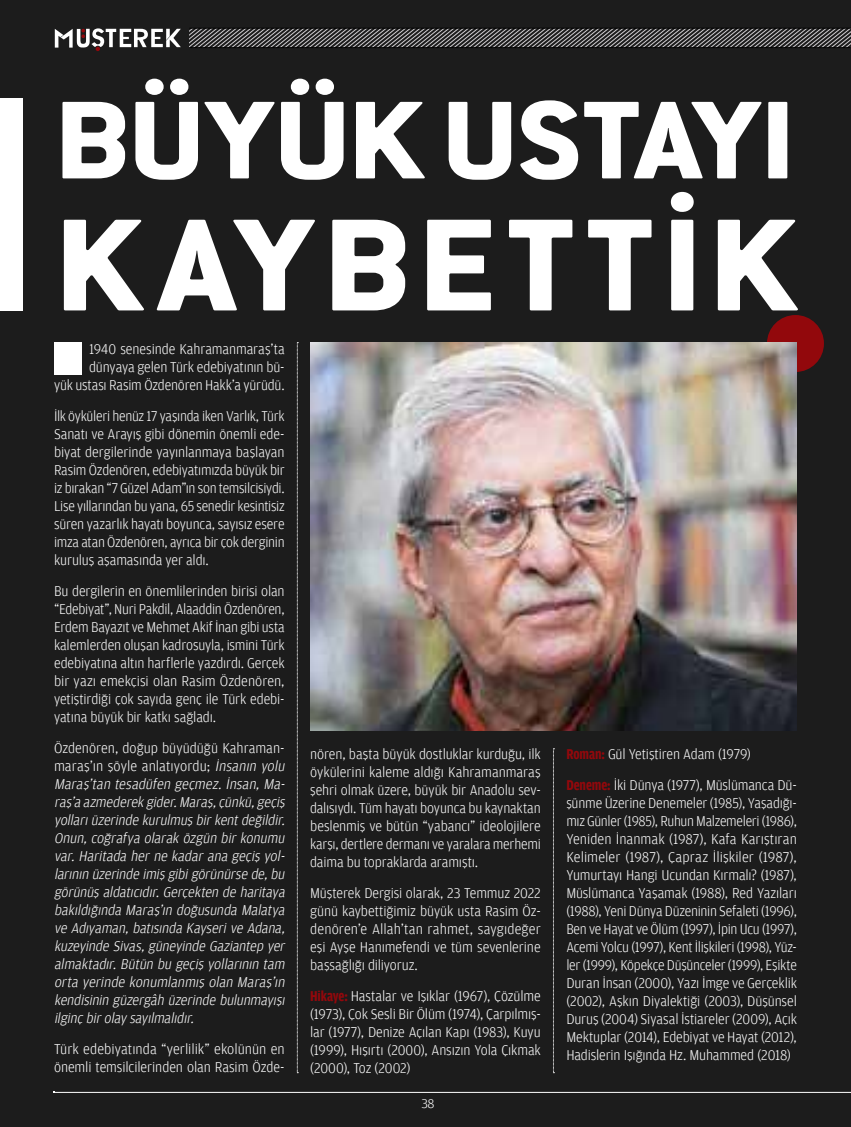
<style>
.page{position:relative;width:851px;height:1127px;background:#fff}
.page>*{position:absolute;margin:0;border:0;box-sizing:border-box;transform-origin:0 0}
.t1{font:144px "Conduit Ultra Black Z";letter-spacing:.06em;color:#fff;scale:1.1 1}
.t2{font:121.5px "Conduit Ultra Black Z";letter-spacing:-.015em;color:#fff;scale:1.12 1}
.t3{font:300 15px/18px "Amplitude Light Z";letter-spacing:-.01em;color:#fff;text-align:justify;scale:.94 1}
.t4{font:300 15px/18px "Amplitude Light Z";letter-spacing:-.01em;color:#fff;text-align:justify;scale:.93 1}
.t5{font:italic 300 15px/18px "Amplitude Light Z";color:#fff;scale:.96 1}
.t6{font:300 15px/18px "Amplitude Light Z";letter-spacing:-.01em;color:#fff;text-align:justify;scale:.92 1}
.t7{font:300 15px/18px "Amplitude Light Z";letter-spacing:-.01em;color:#fff;scale:.96 1}
.t8{font:300 13.5px "Amplitude Light Z";color:#fff}
.s1{font-style:normal}
.s2{font-family:"Amplitude Condkusak Bold Z";font-weight:700;color:#92080c}
</style>
<div class="page">
<div style="left:0;top:0;width:850px;height:1127px;background:#1c1c1c"></div>
<hr style="left:54px;top:1092px;width:796px;height:1px;background:#fff">
<svg style="left:189px;top:29px;width:661px;height:18px"></svg>
<hr style="left:189px;top:28px;width:661px;height:1px;background:#000">
<hr style="left:189px;top:47px;width:661px;height:1px;background:#000">
<svg style="left:55px;top:28px;width:126px;height:23px"></svg>
<div style="left:54px;top:342px;width:28px;height:33px;background:#fff"></div>
<div style="left:0;top:98px;width:22px;height:212px;background:#fff"></div>
<svg style="left:297px;top:342px;width:1px;height:731px"></svg>
<svg style="left:553px;top:748px;width:1px;height:325px"></svg>
<div style="left:766px;top:315px;width:57px;height:57px;background:#92080c;border-radius:50%"></div>
<img style="left:310px;top:342px;width:486px;height:388px">
<h2 class="t2" style="left:54px;top:67px;width:663px">BÜYÜK USTAYI</h2>
<h1 class="t1" style="left:54px;top:178px;width:673px">KAYBETTİK</h1>
<p class="t3" style="left:54px;top:340px;width:247px;text-align:right">1940 senesinde Kahramanmaraş’ta dünyaya gelen Türk edebiyatının bü-<br>yük ustası Rasim Özdenören Hakk’a yürüdü.</p>
<p class="t6" style="left:54px;top:407px;width:252px">İlk öyküleri henüz 17 yaşında iken Varlık, Türk Sanatı ve Arayış gibi dönemin önemli ede&shy;biyat dergilerinde yayınlanmaya başlayan Rasim Özdenören, edebiyatımızda büyük bir iz bırakan “7 Güzel Adam”ın son temsilcisiydi.<br>Lise yıllarından bu yana, 65 senedir kesintisiz süren yazarlık hayatı boyunca, sayısız esere imza atan Özdenören, ayrıca bir çok derginin kuruluş aşamasında yer aldı.</p>
<p class="t3" style="left:54px;top:582px;width:247px">Bu dergilerin en önemlilerinden birisi olan “Edebiyat”, Nuri Pakdil, Alaaddin Özdenören, Erdem Bayazıt ve Mehmet Akif İnan gibi usta kalemlerden oluşan kadrosuyla, ismini Türk edebiyatına altın harflerle yazdırdı. Gerçek bir yazı emekçisi olan Rasim Özdenören, yetiştirdiği çok sayıda genç ile Türk edebi&shy;yatına büyük bir katkı sağladı.</p>
<p class="t5" style="left:54px;top:739px;width:245px"><span class="s1">Özdenören, doğup büyüdüğü Kahraman&shy;maraş’ın şöyle anlatıyordu;</span> İnsanın yolu Maraş’tan tesadüfen geçmez. İnsan, Ma&shy;raş’a azmederek gider.Maraş,çünkü,geçiş yollarıüzerinde kurulmuşbirkentdeğildir.<br>Onun, coğrafya olarak özgün bir konumu var. Haritada her ne kadar ana geçiş yol&shy;larının üzerinde imişgibigörünürse de,bu görünüş aldatıcıdır. Gerçekten de haritaya bakıldığında Maraş’ın doğusunda Malatya ve Adıyaman, batısında Kayseri ve Adana, kuzeyinde Sivas, güneyinde Gaziantep yer almaktadır. Bütün bu geçiş yollarının tam orta yerinde konumlanmış olan Maraş’ın kendisinin güzergâh üzerinde bulunmayışı ilginçbirolay sayılmalıdır.</p>
<p class="t7" style="left:54px;top:1039px;width:242px">Türk edebiyatında “yerlilik” ekolünün en önemli temsilcilerinden olan Rasim Özde-</p>
<p class="t3" style="left:310px;top:745px;width:247px">nören, başta büyük dostluklar kurduğu, ilk öykülerini kaleme aldığı Kahramanmaraş şehri olmak üzere, büyük bir Anadolu sev&shy;dalısıydı. Tüm hayatı boyunca bu kaynaktan beslenmiş ve bütün “yabancı” ideolojilere karşı, dertlere dermanı ve yaralara merhemi daima bu topraklarda aramıştı.</p>
<p class="t3" style="left:310px;top:884px;width:247px">Müşterek Dergisi olarak, 23 Temmuz 2022 günü kaybettiğimiz büyük usta Rasim Öz&shy;denören’e Allah’tan rahmet, saygıdeğer eşi Ayşe Hanımefendi ve tüm sevenlerine başsağlığı diliyoruz.</p>
<p class="t3" style="left:310px;top:987px;width:247px"><span class="s2">Hikaye:</span> Hastalar ve Işıklar (1967), Çözülme (1973), Çok Sesli Bir Ölüm (1974), Çarpılmış&shy;lar (1977), Denize Açılan Kapı (1983), Kuyu (1999), Hışırtı (2000), Ansızın Yola Çıkmak (2000), Toz (2002)</p>
<p class="t8" style="left:421px;top:1095px;width:15px">38</p>
<p class="t3" style="left:566px;top:739px;width:247px;line-height:30.8px"><span class="s2">Roman:</span> Gül Yetiştiren Adam (1979)<br><span class="s2">Deneme:</span> İki Dünya (1977), Müslümanca Dü-</p>
<p class="t4" style="left:566px;top:794px;width:249px">şünme Üzerine Denemeler (1985), Yaşadığı&shy;mız Günler (1985), Ruhun Malzemeleri (1986), Yeniden İnanmak (1987), Kafa Karıştıran Kelimeler (1987), Çapraz İlişkiler (1987), Yumurtayı Hangi Ucundan Kırmalı? (1987), Müslümanca Yaşamak (1988), Red Yazıları (1988), Yeni Dünya Düzeninin Sefaleti (1996), Ben ve Hayat ve Ölüm (1997), İpin Ucu (1997), Acemi Yolcu (1997), Kent İlişkileri (1998), Yüz&shy;ler (1999), Köpekçe Düşünceler (1999), Eşikte Duran İnsan (2000), Yazı İmge ve Gerçeklik (2002), Aşkın Diyalektiği (2003), Düşünsel Duruş (2004) Siyasal İstiareler (2009), Açık Mektuplar (2014), Edebiyat ve Hayat (2012), Hadislerin Işığında Hz. Muhammed (2018)</p>
</div>
